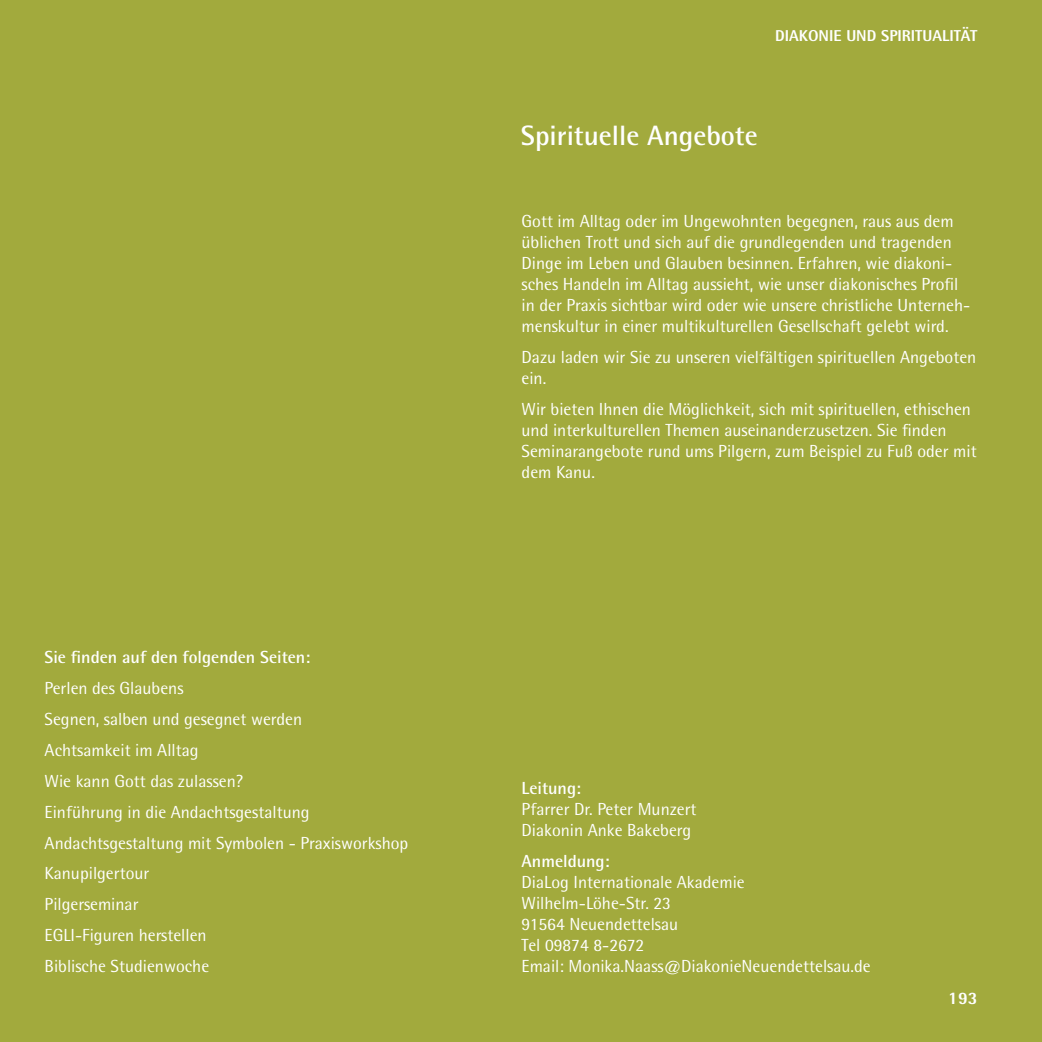
<style>
.page{position:relative;width:1042px;height:1042px;background:#fff}
.page>*{position:absolute;margin:0;border:0;box-sizing:border-box;transform-origin:0 0}
.t1{font:700 28px "Rotis Semi Sans Std";color:#fff}
.t2{font:17.5px/21px "Rotis Semi Sans Std";color:#fff}
.t3{font:700 17.5px "Rotis Semi Sans Std";color:#fff}
.t4{font:800 17.5px "Rotis Semi Sans Std";color:#fff}
.t5{font:800 15.75px "Rotis Semi Sans Std";color:#fff}
</style>
<div class="page">
<div style="left:1px;top:0;width:1041px;height:1042px;background:#a2aa3d"></div>
<p class="t3" style="left:45px;top:646px;width:267px">Sie finden auf den folgenden Seiten:</p>
<p class="t2" style="left:45px;top:672px;width:365px;line-height:31px">Perlen des Glaubens<br>Segnen, salben und gesegnet werden<br>Achtsamkeit im Alltag<br>Wie kann Gott das zulassen?<br>Einführung in die Andachtsgestaltung<br>Andachtsgestaltung mit Symbolen - Praxisworkshop<br>Kanupilgertour<br>Pilgerseminar<br>EGLI-Figuren herstellen<br>Biblische Studienwoche</p>
<p class="t5" style="left:775px;top:25px;width:122px">DIAKONIE UND SPIRI</p>
<p class="t5" style="left:915px;top:25px;width:64px">TUALITÄT</p>
<h1 class="t1" style="left:521px;top:118px;width:238px">Spirituelle Angebote</h1>
<p class="t2" style="left:521px;top:211px;width:450px">Gott im Alltag oder im Ungewohnten begegnen, raus aus dem üblichen Trott und sich auf die grundlegenden und tragenden Dinge im Leben und Glauben besinnen. Erfahren, wie diakoni&shy;sches Handeln im Alltag aussieht, wie unser diakonisches Profil in der Praxis sichtbar wird oder wie unsere christliche Unterneh&shy;menskultur in einer multikulturellen Gesellschaft gelebt wird.</p>
<p class="t2" style="left:521px;top:346px;width:456px">Dazu laden wir Sie zu unseren vielfältigen spirituellen Angeboten ein.</p>
<p class="t2" style="left:521px;top:398px;width:457px">Wir bieten I hnen die Möglichkeit, sich mit spirituellen, ethischen und interkulturellen Themen auseinanderzusetzen. Sie finden Seminarangebote rund ums Pilgern, zum Beispiel zu Fuß oder mit dem Kanu.</p>
<p class="t3" style="left:521px;top:777px;width:61px">Leitung:</p>
<p class="t2" style="left:521px;top:799px;width:177px">Pfarrer Dr. Peter M unzert<br>Diakonin Anke Bakeberg</p>
<p class="t3" style="left:521px;top:850px;width:89px">Anmeldung:</p>
<p class="t2" style="left:521px;top:871px;width:351px">DiaLog I nternationale Akademie<br>Wilhelm-Löhe-Str. 23<br>91564 Neuendettelsau<br>Tel 09874 8-2672<br>Email: Monika.Naass@DiakonieNeuendettelsau.de</p>
<p class="t4" style="left:948px;top:987px;width:31px">193</p>
</div>
